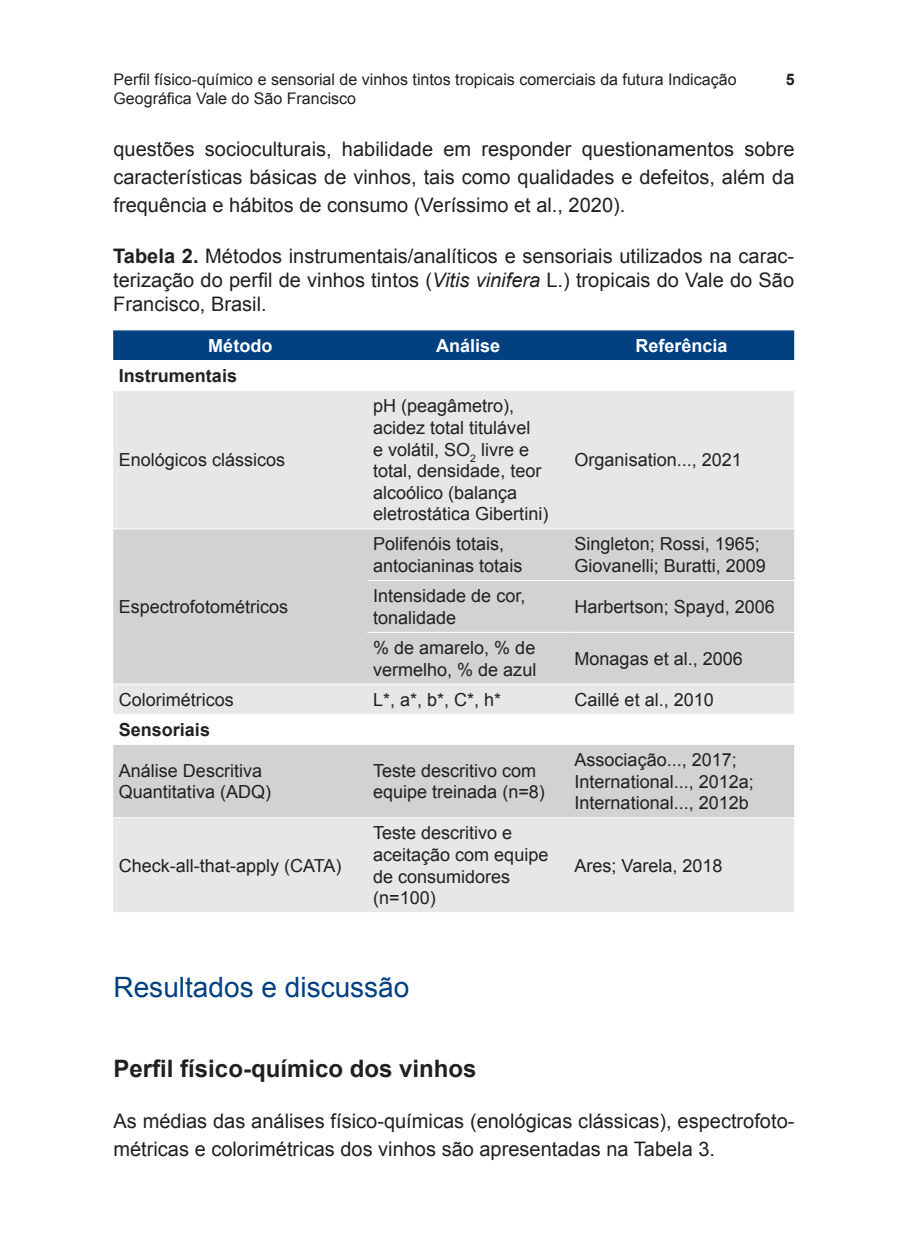
<style>
.page{position:relative;width:908px;height:1248px;background:#fff}
.page>*{position:absolute;margin:0;border:0;box-sizing:border-box;transform-origin:0 0}
.TITULO_1{font:28px "Arial";color:#014081}
.TITULO_2{font:700 24px "Arial";color:#231f20}
.MIOLO{font:20px/28px "Arial";color:#231f20;text-align:justify}
.TABELA_TITULO{font:20px/24px "Arial";color:#231f20;text-align:justify}
.TABELA_MIOLO{font:18px/21.6px "Arial";color:#231f20}
.TABELA_MIOLO-2{font:700 18px "Arial";color:#231f20}
.TABELA_CABECA{font:700 18px "Arial";color:#fff}
.TABELA_CABECA_ESQUER{font:700 18px "Arial";color:#fff}
.t1{font:16px "Arial";color:#231f20}
.t2{font:700 16px "Arial";color:#231f20}
.s1{font-weight:700}
.s2{font-style:italic}
</style>
<div class="page">
<div style="left:113px;top:330px;width:680px;height:30px;background:#014081"></div>
<div style="left:113px;top:391px;width:680px;height:521px;background:#e6e7e9"></div>
<svg style="left:113px;top:529px;width:680px;height:288px;background:#d8d9da"></svg>
<hr style="left:367px;top:528px;width:201px;height:1px;background:#fff">
<hr style="left:568px;top:528px;width:225px;height:1px;background:#fff">
<hr style="left:367px;top:580px;width:201px;height:1px;background:#fff">
<hr style="left:568px;top:580px;width:225px;height:1px;background:#fff">
<hr style="left:367px;top:631px;width:201px;height:1px;background:#fff">
<hr style="left:568px;top:631px;width:225px;height:1px;background:#fff">
<hr style="left:367px;top:683px;width:201px;height:1px;background:#fff">
<hr style="left:568px;top:683px;width:225px;height:1px;background:#fff">
<hr style="left:367px;top:817px;width:201px;height:1px;background:#fff">
<hr style="left:568px;top:817px;width:225px;height:1px;background:#fff">
<hr style="left:113px;top:817px;width:254px;height:1px;background:#fff">
<hr style="left:113px;top:713px;width:254px;height:1px;background:#fff">
<hr style="left:367px;top:713px;width:201px;height:1px;background:#fff">
<hr style="left:568px;top:713px;width:225px;height:1px;background:#fff">
<hr style="left:113px;top:743px;width:254px;height:1px;background:#fff">
<hr style="left:367px;top:743px;width:201px;height:1px;background:#fff">
<hr style="left:568px;top:743px;width:225px;height:1px;background:#fff">
<hr style="left:113px;top:528px;width:254px;height:1px;background:#fff">
<hr style="left:113px;top:683px;width:254px;height:1px;background:#fff">
<p class="t1" style="left:113px;top:69px;width:624px">Perfil físico-químico e sensorial de vinhos tintos tropicais comerciais da futura Indicação</p>
<p class="t2" style="left:785px;top:69px;width:10px">5</p>
<p class="t1" style="left:113px;top:88px;width:244px">Geográfica Vale do São Francisco</p>
<p class="MIOLO" style="left:113px;top:135px;width:682px">questões socioculturais, habilidade em responder questionamentos sobre características básicas de vinhos, tais como qualidades e defeitos, além da frequência e hábitos de consumo (Veríssimo et al., 2020).</p>
<p class="TABELA_TITULO" style="left:113px;top:244px;width:682px"><span class="s1">Tabela 2.</span> Métodos instrumentais/analíticos e sensoriais utilizados na carac&shy;terização do perfil de vinhos tintos (<span class="s2">Vitis vinifera</span> L.) tropicais do Vale do São Francisco, Brasil.</p>
<p class="TABELA_CABECA_ESQUER" style="left:208px;top:333px;width:65px">Método</p>
<p class="TABELA_CABECA" style="left:436px;top:333px;width:66px">Análise</p>
<p class="TABELA_CABECA" style="left:635px;top:333px;width:94px">Referência</p>
<p class="TABELA_MIOLO-2" style="left:119px;top:364px;width:120px">Instrumentais</p>
<p class="TABELA_MIOLO" style="left:119px;top:449px;width:168px">Enológicos clássicos</p>
<p class="TABELA_MIOLO" style="left:119px;top:596px;width:171px">Espectrofotométricos</p>
<p class="TABELA_MIOLO" style="left:373px;top:395px;width:177px">pH (peagâmetro), acidez total titulável<br>e volátil, SO<sub>2</sub> livre e total, densidade, teor alcoólico (balança eletrostática Gibertini)</p>
<p class="TABELA_MIOLO" style="left:574px;top:449px;width:169px">Organisation..., 2021</p>
<p class="TABELA_MIOLO" style="left:373px;top:533px;width:151px">Polifenóis totais, antocianinas totais</p>
<p class="TABELA_MIOLO" style="left:574px;top:533px;width:193px">Singleton; Rossi, 1965;<br>Giovanelli; Buratti, 2009</p>
<p class="TABELA_MIOLO" style="left:373px;top:585px;width:154px">Intensidade de cor, tonalidade</p>
<p class="TABELA_MIOLO" style="left:574px;top:596px;width:202px">Harbertson; Spayd, 2006</p>
<p class="TABELA_MIOLO" style="left:373px;top:637px;width:165px">% de amarelo, % de vermelho, % de azul</p>
<p class="TABELA_MIOLO" style="left:574px;top:647px;width:170px">Monagas et al., 2006</p>
<p class="TABELA_MIOLO" style="left:119px;top:688px;width:117px">Colorimétricos</p>
<p class="TABELA_MIOLO" style="left:373px;top:688px;width:130px">L*, a*, b*, C*, h*</p>
<p class="TABELA_MIOLO" style="left:574px;top:688px;width:141px">Caillé et al., 2010</p>
<p class="TABELA_MIOLO-2" style="left:119px;top:717px;width:93px">Sensoriais</p>
<p class="TABELA_MIOLO" style="left:119px;top:759px;width:154px">Análise Descritiva<br>Quantitativa (ADQ)</p>
<p class="TABELA_MIOLO" style="left:373px;top:759px;width:173px">Teste descritivo com equipe treinada (n=8)</p>
<p class="TABELA_MIOLO" style="left:574px;top:749px;width:181px">Associação..., 2017;<br>International..., 2012a;<br>International..., 2012b</p>
<p class="TABELA_MIOLO" style="left:119px;top:854px;width:224px">Check-all-that-apply (CATA)</p>
<p class="TABELA_MIOLO" style="left:373px;top:822px;width:177px">Teste descritivo e aceitação com equipe de consumidores (n=100)</p>
<p class="TABELA_MIOLO" style="left:574px;top:854px;width:149px">Ares; Varela, 2018</p>
<p class="TITULO_1" style="left:113px;top:969px;width:297px">Resultados e discussão</p>
<p class="TITULO_2" style="left:113px;top:1052px;width:364px">Perfil físico-químico dos vinhos</p>
<p class="MIOLO" style="left:113px;top:1107px;width:682px">As médias das análises físico-químicas (enológicas clássicas), espectrofoto&shy;métricas e colorimétricas dos vinhos são apresentadas na Tabela 3.</p>
</div>
